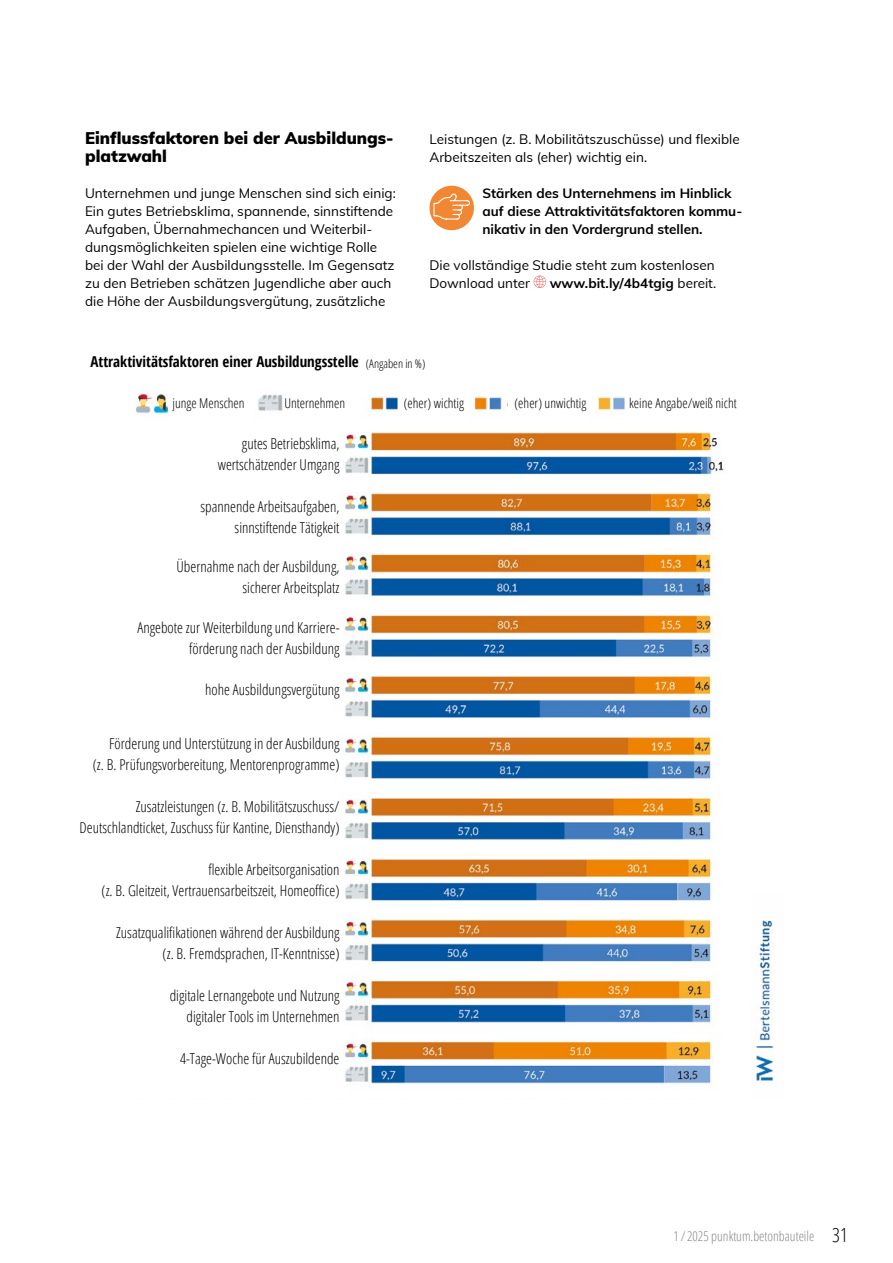
<style>
.page{position:relative;width:893px;height:1263px;background:#fff}
.page>*{position:absolute;margin:0;border:0;box-sizing:border-box;transform-origin:0 0}
.t1{font:900 16.5px/18px "Muli";color:#000}
.t2{font:300 condensed 15px/21px "Open Sans";color:#000;text-align:right}
.t3{font:700 condensed 15px "Open Sans";color:#000}
.t4{font:13.5px/18px "Muli";color:#000}
.t5{font:700 13.5px/18px "Muli";color:#000}
.t6{font:300 condensed 13.5px "Open Sans";color:#000}
.t7{font:300 condensed 13.5px "Open Sans";color:#878787}
.s1{font-weight:400}
.s2{font-weight:300;font-size:12px}
.s3{font-size:19.5px;color:#000}
</style>
<div class="page">
<svg style="left:534px;top:276px;width:12px;height:12px"></svg>
<div style="left:429px;top:186px;width:45px;height:44px;background:#f18732;border-radius:50%"></div>
<svg style="left:433px;top:193px;width:38px;height:27px"></svg>
<img style="left:133px;top:393px;width:591px;height:691px">
<div style="left:168px;top:396px;width:80px;height:17px;background:#fff"></div>
<div style="left:286px;top:396px;width:70px;height:17px;background:#fff"></div>
<div style="left:400px;top:396px;width:67px;height:17px;background:#fff"></div>
<div style="left:508px;top:396px;width:83px;height:17px;background:#fff"></div>
<div style="left:625px;top:396px;width:116px;height:17px;background:#fff"></div>
<div style="left:146px;top:435px;width:189px;height:638px;background:#fff"></div>
<img style="left:755px;top:920px;width:19px;height:161px">
<p class="t1" style="left:85px;top:128px;width:310px">Einflussfaktoren bei der Ausbildungs&shy;platzwahl</p>
<p class="t4" style="left:85px;top:183px;width:312px">Unternehmen und junge Menschen sind sich einig:<br>Ein gutes Betriebsklima, spannende, sinnstiftende Aufgaben, Übernahmechancen und Weiterbil&shy;dungsmöglichkeiten spielen eine wichtige Rolle bei der Wahl der Ausbildungsstelle. Im Gegensatz zu den Betrieben schätzen Jugendliche aber auch die Höhe der Ausbildungsvergütung, zusätzliche</p>
<p class="t4" style="left:429px;top:129px;width:312px">Leistungen (z. B. Mobilitätszuschüsse) und flexible<br>Arbeitszeiten als (eher) wichtig ein.</p>
<p class="t5" style="left:482px;top:183px;width:261px">Stärken des Unternehmens im Hinblick auf diese Attraktivitätsfaktoren kommu&shy;nikativ in den Vordergrund stellen.</p>
<p class="t4" style="left:429px;top:255px;width:287px">Die vollständige Studie steht zum kostenlosen<br>Download unter</p>
<p class="t5" style="left:550px;top:273px;width:168px">www.bit.ly/4b4tgig <span class="s1">bereit.</span></p>
<p class="t3" style="left:90px;top:351px;width:336px">Attraktivitätsfaktoren einer Ausbildungsstelle <span class="s2">(Angaben in %)</span></p>
<p class="t6" style="left:172px;top:394px;width:74px">junge Menschen</p>
<p class="t6" style="left:284px;top:394px;width:62px">Unternehmen</p>
<p class="t6" style="left:404px;top:394px;width:62px">(eher) wichtig</p>
<p class="t6" style="left:515px;top:394px;width:73px">(eher) unwichtig</p>
<p class="t6" style="left:629px;top:394px;width:109px">keine Angabe/weiß nicht</p>
<p class="t2" style="left:218px;top:432px;width:123px">gutes Betriebsklima, wertschätzender Umgang</p>
<p class="t2" style="left:200px;top:495px;width:141px">spannende Arbeitsaufgaben, sinnstiftende Tätigkeit</p>
<p class="t2" style="left:177px;top:555px;width:165px">Übernahme nach der Ausbildung, sicherer Arbeitsplatz</p>
<p class="t2" style="left:137px;top:617px;width:204px">Angebote zur Weiterbildung und Karriere&shy;förderung nach der Ausbildung</p>
<p class="t2" style="left:205px;top:678px;width:136px">hohe Ausbildungsvergütung</p>
<p class="t2" style="left:93px;top:732px;width:248px">Förderung und Unterstützung in der Ausbildung<br>(z. B. Prüfungsvorbereitung, Mentorenprogramme)</p>
<p class="t2" style="left:80px;top:795px;width:261px">Zusatzleistungen (z. B. Mobilitätszuschuss/<br>Deutschlandticket, Zuschuss für Kantine, Diensthandy)</p>
<p class="t2" style="left:102px;top:858px;width:239px">flexible Arbeitsorganisation<br>(z. B. Gleitzeit, Vertrauensarbeitszeit, Homeoffice)</p>
<p class="t2" style="left:116px;top:921px;width:225px">Zusatzqualifikationen während der Ausbildung (z. B. Fremdsprachen, IT-Kenntnisse)</p>
<p class="t2" style="left:170px;top:984px;width:171px">digitale Lernangebote und Nutzung digitaler Tools im Unternehmen</p>
<p class="t2" style="left:180px;top:1047px;width:161px">4-Tage-Woche für Auszubildende</p>
<p class="t7" style="left:673px;top:1227px;width:176px">1 / 2025 punktum.betonbauteile <span class="s3">31</span></p>
</div>
